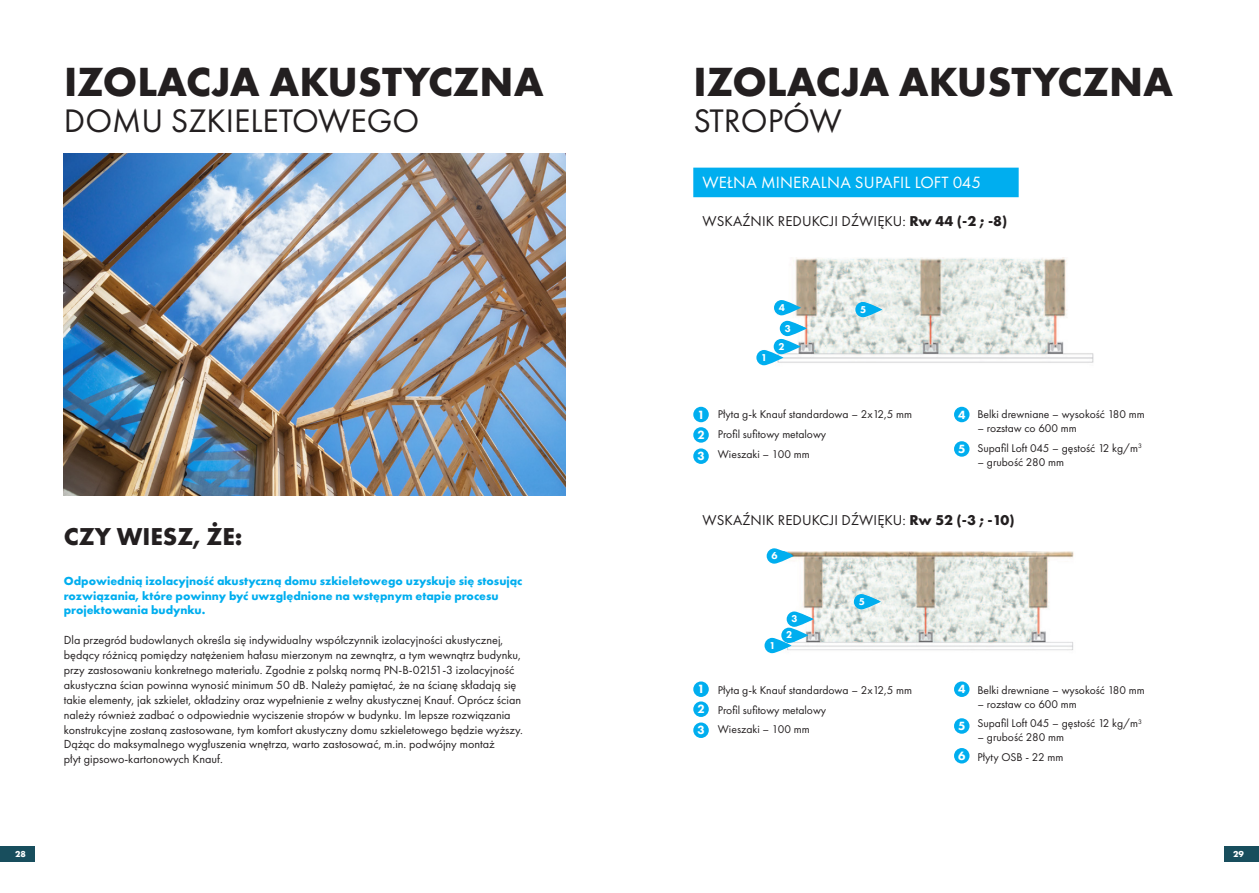
<style>
.page{position:relative;width:1259px;height:893px;background:#fff}
.page>*{position:absolute;margin:0;border:0;box-sizing:border-box;transform-origin:0 0}
.TYTUŁY{font:700 42.3px "Futura PT";color:#231f20}
.TYTUŁY-2{font:33.9px "Futura PT";color:#231f20}
.czy_wiesz_ze___tytul_maly{font:700 25.35px "Futura PT";color:#231f20}
.srodtytul_na_apli_15_pkt{font:16.95px "Futura PT";letter-spacing:.01em;color:#fff}
.t1{font:14.85px "Futura PT";letter-spacing:.01em;color:#231f20}
.BEZ_przyciągania{font:800 12.3px "Futura PT";color:#fff}
.tekst_podst{font:12.15px/14.9px "Futura PT";color:#231f20}
.śródtytuły_-_niebieskie{font:700 12.15px/14.9px "Futura PT";color:#00aeef}
.schemat_punkty{font:11.7px "Futura PT";color:#231f20}
.BEZ_przyciągania-2{font:800 10.35px "Futura PT";color:#fff}
.BEZ_przyciągania-3{font:800 9.3px "Futura PT";color:#fff}
.t2{font:700 9px "Futura PT";color:#fff}
.s1{font-weight:700}
</style>
<div class="page">
<div style="left:693px;top:407px;width:16px;height:15px;background:#00aeef;border-radius:50%"></div>
<div style="left:693px;top:681px;width:16px;height:16px;background:#00aeef;border-radius:50%"></div>
<div style="left:693px;top:448px;width:16px;height:16px;background:#00aeef;border-radius:50%"></div>
<div style="left:693px;top:722px;width:16px;height:16px;background:#00aeef;border-radius:50%"></div>
<div style="left:693px;top:427px;width:16px;height:16px;background:#00aeef;border-radius:50%"></div>
<div style="left:693px;top:701px;width:16px;height:16px;background:#00aeef;border-radius:50%"></div>
<div style="left:954px;top:407px;width:15px;height:15px;background:#00aeef;border-radius:50%"></div>
<div style="left:954px;top:681px;width:15px;height:16px;background:#00aeef;border-radius:50%"></div>
<div style="left:954px;top:441px;width:15px;height:16px;background:#00aeef;border-radius:50%"></div>
<div style="left:954px;top:718px;width:15px;height:16px;background:#00aeef;border-radius:50%"></div>
<div style="left:954px;top:748px;width:15px;height:15px;background:#00aeef;border-radius:50%"></div>
<img style="left:760px;top:257px;width:334px;height:109px">
<div style="left:693px;top:168px;width:325px;height:29px;background:#00aeef"></div>
<img style="left:771px;top:551px;width:303px;height:103px">
<img style="left:64px;top:153px;width:502px;height:342px">
<svg style="left:774px;top:300px;width:27px;height:15px"></svg>
<svg style="left:773px;top:339px;width:27px;height:15px"></svg>
<svg style="left:780px;top:321px;width:27px;height:15px"></svg>
<svg style="left:756px;top:350px;width:27px;height:15px"></svg>
<svg style="left:855px;top:302px;width:27px;height:15px"></svg>
<svg style="left:764px;top:638px;width:27px;height:15px"></svg>
<svg style="left:786px;top:611px;width:27px;height:16px"></svg>
<svg style="left:766px;top:548px;width:27px;height:16px"></svg>
<svg style="left:854px;top:594px;width:27px;height:15px"></svg>
<svg style="left:781px;top:628px;width:27px;height:15px"></svg>
<div style="left:0;top:846px;width:35px;height:15px;background:#184e5d"></div>
<div style="left:1224px;top:846px;width:35px;height:15px;background:#184e5d"></div>
<p class="TYTUŁY" style="left:64px;top:55px;width:481px">IZOLACJA AKUSTYCZNA</p>
<p class="TYTUŁY-2" style="left:64px;top:101px;width:357px">DOMU SZKIELETOWEGO</p>
<p class="czy_wiesz_ze___tytul_maly" style="left:64px;top:520px;width:180px">CZY WIESZ, ŻE:</p>
<p class="śródtytuły_-_niebieskie" style="left:64px;top:573px;width:460px">Odpowiednią izolacyjność akustyczną domu szkieletowego uzyskuje się stosując rozwiązania, które powinny być uwzględnione na wstępnym etapie procesu projektowania budynku.</p>
<p class="tekst_podst" style="left:64px;top:633px;width:461px">Dla przegród budowlanych określa się indywidualny współczynnik izolacyjności akustycznej, będący różnicą pomiędzy natężeniem hałasu mierzonym na zewnątrz, a tym wewnątrz budynku, przy zastosowaniu konkretnego materiału. Zgodnie z polską normą PN-B-02151-3 izolacyjność akustyczna ścian powinna wynosić minimum 50 dB. Należy pamiętać, że na ścianę składają się takie elementy, jak szkielet, okładziny oraz wypełnienie z wełny akustycznej Knauf. Oprócz ścian należy również zadbać o odpowiednie wyciszenie stropów w budynku. Im lepsze rozwiązania konstrukcyjne zostaną zastosowane, tym komfort akustyczny domu szkieletowego będzie wyższy.<br>Dążąc do maksymalnego wygłuszenia wnętrza, warto zastosować, m.in. podwójny montaż<br>płyt gipsowo-kartonowych Knauf.</p>
<p class="TYTUŁY" style="left:693px;top:55px;width:481px">IZOLACJA AKUSTYCZNA</p>
<p class="TYTUŁY-2" style="left:693px;top:101px;width:150px">STROPÓW</p>
<p class="srodtytul_na_apli_15_pkt" style="left:702px;top:173px;width:280px">WEŁNA MINERALNA SUPAFIL LOFT 045</p>
<p class="t1" style="left:702px;top:212px;width:306px">WSKAŹNIK REDUKCJI DŹWIĘKU: <span class="s1">Rw 44 (-2 ; -8)</span></p>
<p class="BEZ_przyciągania-2" style="left:761px;top:351px;width:8px">1</p>
<p class="BEZ_przyciągania-2" style="left:779px;top:301px;width:8px">4</p>
<p class="BEZ_przyciągania-2" style="left:778px;top:340px;width:8px">2</p>
<p class="BEZ_przyciągania-2" style="left:784px;top:322px;width:8px">3</p>
<p class="BEZ_przyciągania-2" style="left:860px;top:303px;width:8px">5</p>
<p class="BEZ_przyciągania" style="left:697px;top:407px;width:9px">1</p>
<p class="BEZ_przyciągania" style="left:697px;top:427px;width:9px">2</p>
<p class="BEZ_przyciągania" style="left:697px;top:448px;width:9px">3</p>
<p class="schemat_punkty" style="left:718px;top:408px;width:196px">Płyta g-k Knauf standardowa – 2x12,5 mm</p>
<p class="schemat_punkty" style="left:718px;top:427px;width:110px">Profil sufitowy metalowy</p>
<p class="schemat_punkty" style="left:718px;top:447px;width:93px">Wieszaki – 100 mm</p>
<p class="BEZ_przyciągania" style="left:958px;top:407px;width:9px">4</p>
<p class="BEZ_przyciągania" style="left:958px;top:441px;width:9px">5</p>
<p class="schemat_punkty" style="left:977px;top:408px;width:169px">Belki drewniane – wysokość 180 mm</p>
<p class="schemat_punkty" style="left:977px;top:421px;width:101px">– rozstaw co 600 mm</p>
<p class="schemat_punkty" style="left:977px;top:441px;width:166px">Supafil Loft 045 – gęstość 12 kg/m<sup>3</sup></p>
<p class="schemat_punkty" style="left:977px;top:455px;width:88px">– grubość 280 mm</p>
<p class="t1" style="left:702px;top:511px;width:314px">WSKAŹNIK REDUKCJI DŹWIĘKU: <span class="s1">Rw 52 (-3 ; -10)</span></p>
<p class="BEZ_przyciągania-2" style="left:771px;top:549px;width:8px">6</p>
<p class="BEZ_przyciągania-2" style="left:769px;top:639px;width:8px">1</p>
<p class="BEZ_przyciągania-2" style="left:791px;top:612px;width:8px">3</p>
<p class="BEZ_przyciągania-2" style="left:786px;top:628px;width:8px">2</p>
<p class="BEZ_przyciągania-3" style="left:789px;top:630px;width:7px">2</p>
<p class="BEZ_przyciągania-2" style="left:858px;top:595px;width:8px">5</p>
<p class="BEZ_przyciągania" style="left:697px;top:681px;width:9px">1</p>
<p class="BEZ_przyciągania" style="left:697px;top:701px;width:9px">2</p>
<p class="BEZ_przyciągania" style="left:697px;top:722px;width:9px">3</p>
<p class="schemat_punkty" style="left:718px;top:683px;width:196px">Płyta g-k Knauf standardowa – 2x12,5 mm</p>
<p class="schemat_punkty" style="left:718px;top:703px;width:110px">Profil sufitowy metalowy</p>
<p class="schemat_punkty" style="left:718px;top:723px;width:93px">Wieszaki – 100 mm</p>
<p class="BEZ_przyciągania" style="left:958px;top:681px;width:9px">4</p>
<p class="BEZ_przyciągania" style="left:958px;top:718px;width:9px">5</p>
<p class="BEZ_przyciągania" style="left:958px;top:748px;width:9px">6</p>
<p class="schemat_punkty" style="left:977px;top:683px;width:169px">Belki drewniane – wysokość 180 mm</p>
<p class="schemat_punkty" style="left:977px;top:697px;width:101px">– rozstaw co 600 mm</p>
<p class="schemat_punkty" style="left:977px;top:717px;width:166px">Supafil Loft 045 – gęstość 12 kg/m<sup>3</sup></p>
<p class="schemat_punkty" style="left:977px;top:730px;width:88px">– grubość 280 mm</p>
<p class="schemat_punkty" style="left:977px;top:750px;width:87px">Płyty OSB - 22 mm</p>
<p class="t2" style="left:15px;top:848px;width:12px">28</p>
<p class="t2" style="left:1233px;top:848px;width:12px">29</p>
</div>
